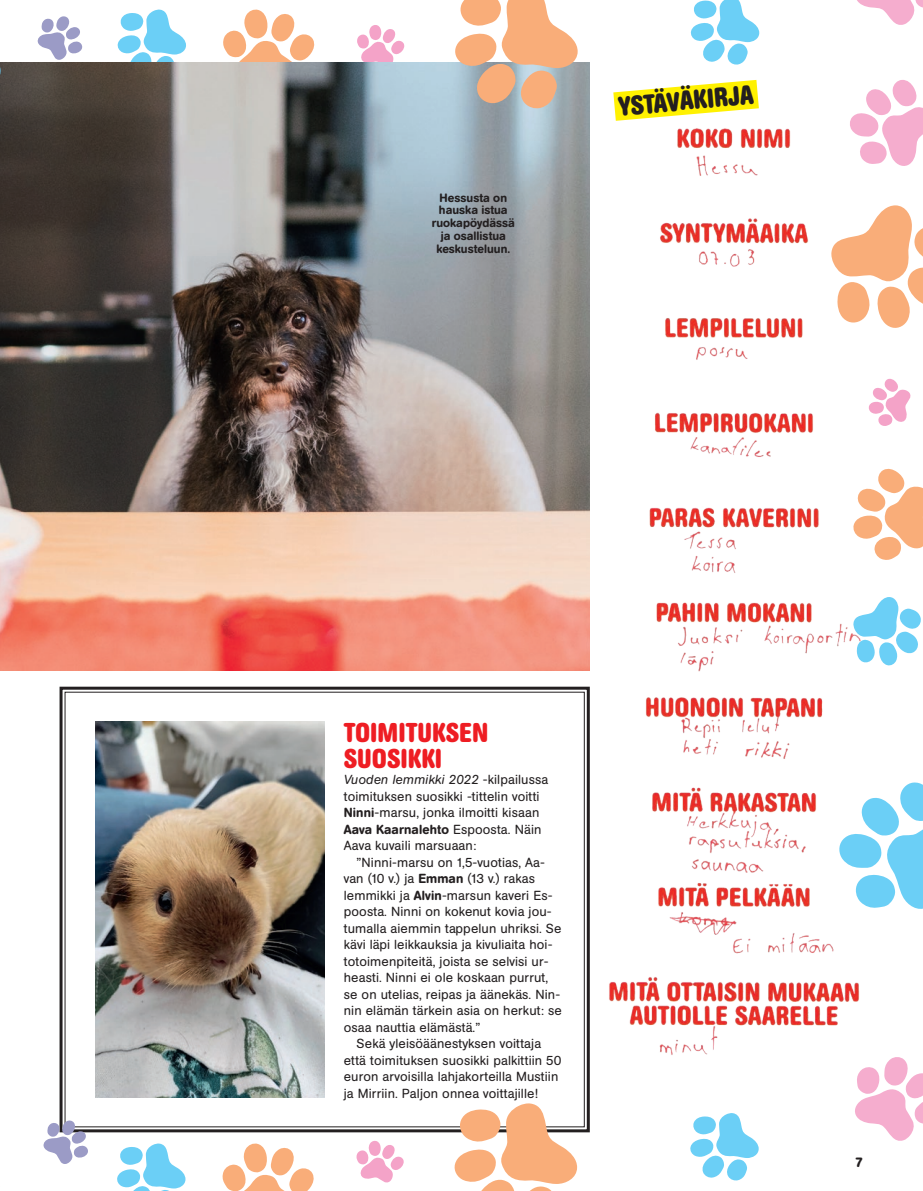
<style>
.page{position:relative;width:923px;height:1191px;background:#fff}
.page>*{position:absolute;margin:0;border:0;box-sizing:border-box;transform-origin:0 0}
._10_Laatikko_otsikko{font:700 condensed 27px/25.5px "AG Book Rounded BQ";color:#ee1d23}
._10_Värilätkä{font:700 condensed 27px "AG Book Rounded BQ";color:#231f20}
.t1{font:700 13.5px "AG Book Rounded Pro";color:#231f20}
._10_Laatikko_teksti{font:13.05px/16.5px "AG Book Rounded Pro";letter-spacing:.01em;color:#231f20}
._09_Kuvateksti{font:500 12px/12.8px "AG Book Rounded Pro";letter-spacing:.005em;color:#231f20;text-align:center}
.s1{font-style:italic}
.s2{font-weight:500}
</style>
<div class="page">
<svg style="left:885px;top:782px;width:38px;height:127px"></svg>
<svg style="left:851px;top:80px;width:72px;height:86px"></svg>
<svg style="left:885px;top:468px;width:38px;height:92px"></svg>
<svg style="left:885px;top:597px;width:36px;height:69px"></svg>
<svg style="left:885px;top:378px;width:26px;height:48px"></svg>
<svg style="left:857px;top:0;width:66px;height:25px"></svg>
<svg style="left:222px;top:9px;width:93px;height:54px"></svg>
<svg style="left:117px;top:9px;width:69px;height:54px"></svg>
<svg style="left:37px;top:16px;width:45px;height:44px"></svg>
<svg style="left:357px;top:25px;width:48px;height:38px"></svg>
<svg style="left:222px;top:1143px;width:92px;height:48px"></svg>
<svg style="left:117px;top:1143px;width:69px;height:48px"></svg>
<svg style="left:690px;top:1113px;width:69px;height:68px"></svg>
<svg style="left:356px;top:1140px;width:48px;height:43px"></svg>
<svg style="left:885px;top:205px;width:38px;height:123px"></svg>
<img style="left:609px;top:119px;width:276px;height:936px">
<img style="left:0;top:63px;width:590px;height:607px">
<svg style="left:59px;top:686px;width:531px;height:447px"></svg>
<img style="left:95px;top:722px;width:229px;height:375px">
<svg style="left:454px;top:0;width:334px;height:137px"></svg>
<svg style="left:0;top:62px;width:1px;height:32px"></svg>
<svg style="left:855px;top:1057px;width:68px;height:84px"></svg>
<svg style="left:453px;top:1103px;width:124px;height:88px"></svg>
<svg style="left:43px;top:1120px;width:45px;height:44px"></svg>
<p class="_09_Kuvateksti" style="left:432px;top:191px;width:85px">Hessusta on hauska istua ruokapöydässä ja osallistua keskusteluun.</p>
<p class="_10_Värilätkä" style="left:617px;top:91px;width:137px;rotate:-5deg">YSTÄVÄKIRJA</p>
<p class="_10_Laatikko_otsikko" style="left:344px;top:720px;width:146px">TOIMITUKSEN<br>SUOSIKKI</p>
<p class="_10_Laatikko_teksti" style="left:344px;top:771px;width:206px"><span class="s1">Vuoden lemmikki 2022</span> -kilpailussa toimituksen suosikki -tittelin voitti <span class="s2">Ninni</span>-marsu, jonka ilmoitti kisaan <span class="s2">Aava Kaarnalehto</span> Espoosta. Näin Aava kuvaili marsuaan:</p>
<p class="_10_Laatikko_teksti" style="left:344px;top:853px;width:219px;text-indent:13px">”Ninni-marsu on 1,5-vuotias, Aa&shy;van (10 v.) ja <span class="s2">Emman</span> (13 v.) rakas lemmikki ja <span class="s2">Alvin</span>-marsun kaveri Es&shy;poosta. Ninni on kokenut kovia jou&shy;tumalla aiemmin tappelun uhriksi. Se kävi läpi leikkauksia ja kivuliaita hoi&shy;totoimenpiteitä, joista se selvisi ur&shy;heasti. Ninni ei ole koskaan purrut, se on utelias, reipas ja äänekäs. Nin&shy;nin elämän tärkein asia on herkut: se osaa nauttia elämästä.”</p>
<p class="_10_Laatikko_teksti" style="left:344px;top:1035px;width:219px;text-indent:13px">Sekä yleisöäänestyksen voittaja että toimituksen suosikki palkittiin 50 euron arvoisilla lahjakorteilla Mustiin ja Mirriin. Paljon onnea voittajille!</p>
<p class="t1" style="left:855px;top:1153px;width:10px">7</p>
</div>
